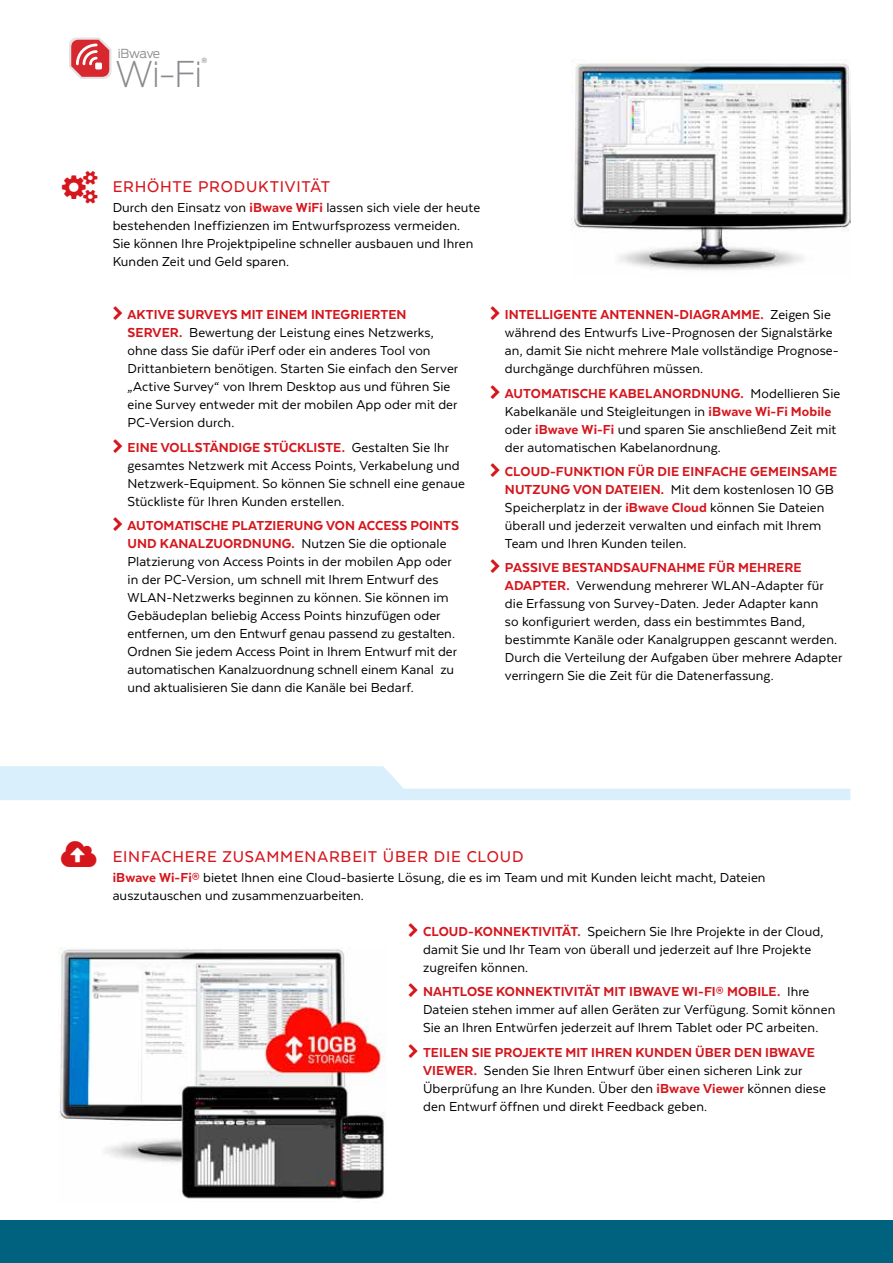
<style>
.page{position:relative;width:893px;height:1263px;background:#fff}
.page>*{position:absolute;margin:0;border:0;box-sizing:border-box;transform-origin:0 0}
.t1{font:200 35.25px "Antenna";color:#898a8d}
.t2{font:500 18px "Texta";letter-spacing:.045em;color:#d5161d}
.t3{font:15px/18px "Texta";letter-spacing:.005em;color:#000}
.t4{font:300 12.45px "Antenna";letter-spacing:-.035em;color:#898a8d}
.t5{font:500 7.05px "Antenna";color:#898a8d}
.s1{font-weight:800;color:#d5161d}
</style>
<div class="page">
<img style="left:572px;top:59px;width:278px;height:211px">
<svg style="left:0;top:766px;width:850px;height:34px"></svg>
<img style="left:58px;top:947px;width:328px;height:252px">
<svg style="left:69px;top:37px;width:42px;height:42px"></svg>
<div style="left:0;top:1220px;width:893px;height:43px;background:#00627f"></div>
<p class="t4" style="left:118px;top:46px;width:44px">iBwave</p>
<h1 class="t1" style="left:115px;top:53px;width:88px">Wi-Fi</h1>
<p class="t5" style="left:202px;top:56px;width:7px">®</p>
<p class="t2" style="left:113px;top:177px;width:219px">ERHÖHTE PRODUKTIVITÄT</p>
<p class="t3" style="left:113px;top:199px;width:369px">Durch den Einsatz von <span class="s1">iBwave WiFi</span> lassen sich viele der heute bestehenden Ineffizienzen im Entwurfsprozess vermeiden.<br>Sie können Ihre Projektpipeline schneller ausbauen und Ihren Kunden Zeit und Geld sparen.</p>
<p class="t3" style="left:128px;top:306px;width:332px"><span class="s1">AKTIVE SURVEYS MIT EINEM INTEGRIERTEN SERVER.</span> Bewertung der Leistung eines Netzwerks, ohne dass Sie dafür iPerf oder ein anderes Tool von Drittanbietern benötigen. Starten Sie einfach den Server „Active Survey“ von Ihrem Desktop aus und führen Sie eine Survey entweder mit der mobilen App oder mit der PC-Version durch.</p>
<p class="t3" style="left:128px;top:438px;width:339px"><span class="s1">EINE VOLLSTÄNDIGE STÜCKLISTE.</span> Gestalten Sie Ihr gesamtes Netzwerk mit Access Points, Verkabelung und Netzwerk-Equipment. So können Sie schnell eine genaue Stückliste für Ihren Kunden erstellen.</p>
<p class="t3" style="left:128px;top:516px;width:333px"><span class="s1">AUTOMATISCHE PLATZIERUNG VON ACCESS POINTS UND KANALZUORDNUNG.</span> Nutzen Sie die optionale Platzierung von Access Points in der mobilen App oder in der PC-Version, um schnell mit Ihrem Entwurf des WLAN-Netzwerks beginnen zu können. Sie können im Gebäudeplan beliebig Access Points hinzufügen oder entfernen, um den Entwurf genau passend zu gestalten.<br>Ordnen Sie jedem Access Point in Ihrem Entwurf mit der automatischen Kanalzuordnung schnell einem Kanal zu und aktualisieren Sie dann die Kanäle bei Bedarf.</p>
<p class="t3" style="left:505px;top:306px;width:335px"><span class="s1">INTELLIGENTE ANTENNEN-DIAGRAMME.</span> Zeigen Sie während des Entwurfs Live-Prognosen der Signalstärke an, damit Sie nicht mehrere Male vollständige Prognose&shy;durchgänge durchführen müssen.</p>
<p class="t3" style="left:505px;top:384px;width:337px"><span class="s1">AUTOMATISCHE KABELANORDNUNG.</span> Modellieren Sie Kabelkanäle und Steigleitungen in <span class="s1">iBwave Wi-Fi Mobile </span>oder <span class="s1">iBwave Wi-Fi</span> und sparen Sie anschließend Zeit mit der automatischen Kabelanordnung.</p>
<p class="t3" style="left:505px;top:462px;width:334px"><span class="s1">CLOUD-FUNKTION FÜR DIE EINFACHE GEMEINSAME NUTZUNG VON DATEIEN.</span> Mit dem kostenlosen 10 GB Speicherplatz in der <span class="s1">iBwave Cloud</span> können Sie Dateien überall und jederzeit verwalten und einfach mit Ihrem Team und Ihren Kunden teilen.</p>
<p class="t3" style="left:505px;top:559px;width:339px"><span class="s1">PASSIVE BESTANDSAUFNAHME FÜR MEHRERE ADAPTER.</span> Verwendung mehrerer WLAN-Adapter für die Erfassung von Survey-Daten. Jeder Adapter kann<br>so konfiguriert werden, dass ein bestimmtes Band, bestimmte Kanäle oder Kanalgruppen gescannt werden.<br>Durch die Verteilung der Aufgaben über mehrere Adapter verringern Sie die Zeit für die Datenerfassung.</p>
<p class="t2" style="left:113px;top:848px;width:412px">EINFACHERE ZUSAMMENARBEIT ÜBER DIE CLOUD</p>
<p class="t3" style="left:113px;top:869px;width:654px"><span class="s1">iBwave Wi-Fi®</span> bietet Ihnen eine Cloud-basierte Lösung, die es im Team und mit Kunden leicht macht, Dateien auszutauschen und zusammenzuarbeiten.</p>
<p class="t3" style="left:423px;top:922px;width:402px"><span class="s1">CLOUD-KONNEKTIVITÄT.</span> Speichern Sie Ihre Projekte in der Cloud, damit Sie und Ihr Team von überall und jederzeit auf Ihre Projekte zugreifen können.</p>
<p class="t3" style="left:423px;top:982px;width:414px"><span class="s1">NAHTLOSE KONNEKTIVITÄT MIT IBWAVE WI-FI® MOBILE.</span> Ihre<br>Dateien stehen immer auf allen Geräten zur Verfügung. Somit können<br>Sie an Ihren Entwürfen jederzeit auf Ihrem Tablet oder PC arbeiten.</p>
<p class="t3" style="left:423px;top:1043px;width:404px"><span class="s1">TEILEN SIE PROJEKTE MIT IHREN KUNDEN ÜBER DEN IBWAVE VIEWER.</span> Senden Sie Ihren Entwurf über einen sicheren Link zur Überprüfung an Ihre Kunden. Über den <span class="s1">iBwave Viewer</span> können diese den Entwurf öffnen und direkt Feedback geben.</p>
</div>
